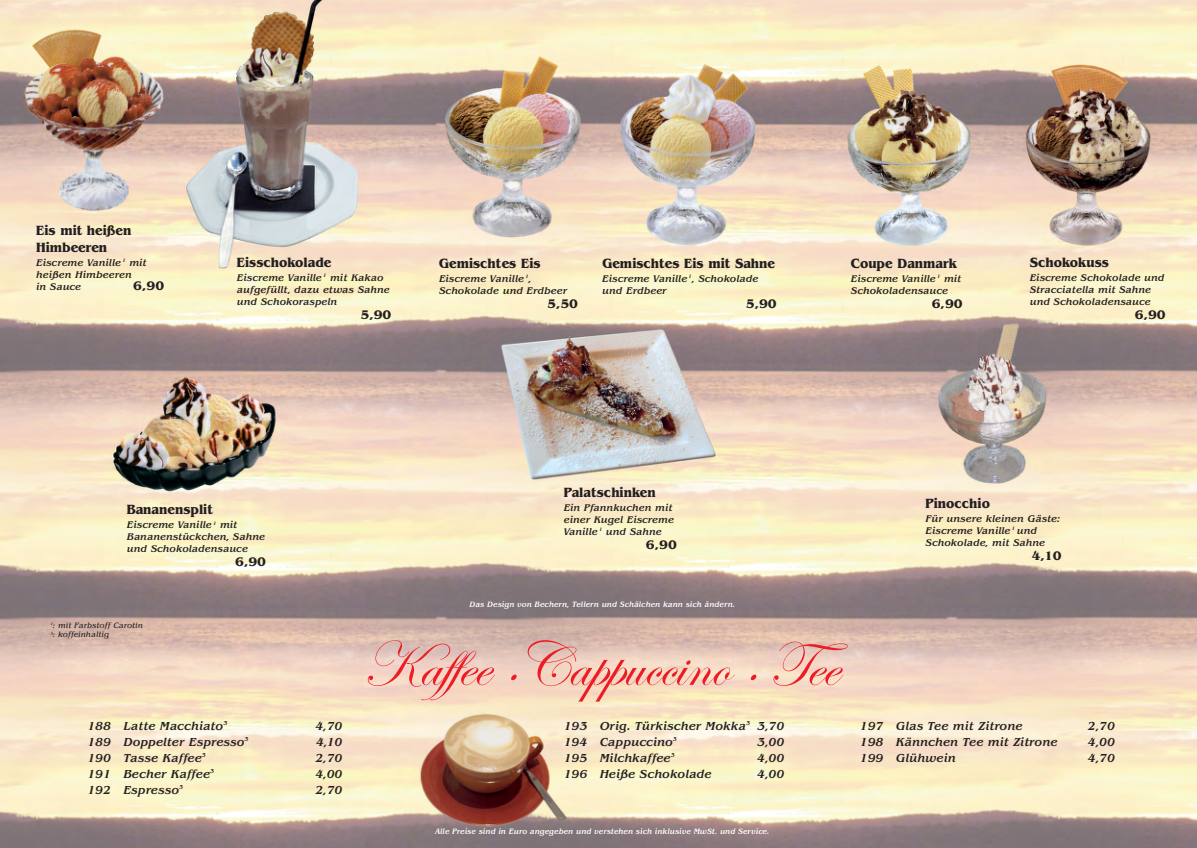
<style>
.page{position:relative;width:1197px;height:848px;background:#fff}
.page>*{position:absolute;margin:0;border:0;box-sizing:border-box;transform-origin:0 0}
.t1{font:64px "Edwardian Script ITC";color:#ed1c24}
.t2{font:700 14px/16.8px "Benguiat";color:#231f20;scale:.9 1}
.t3{font:700 13px "Benguiat";color:#231f20}
.t4{font:italic 500 12px/16px "Benguiat";color:#231f20}
.t5{font:italic 500 10px/12px "Benguiat";color:#231f20}
.t6{font:italic 500 8px "Benguiat";color:#fff;scale:.95 1}
.t7{font:italic 8px/9.6px "Benguiat";color:#231f20}
</style>
<div class="page">
<img style="left:0;top:0;width:1196px;height:848px">
<h2 class="t2" style="left:36px;top:223px;width:107px">Eis mit heißen<br>Himbeeren</h2>
<p class="t5" style="left:36px;top:257px;width:112px">Eiscreme Vanille <sup>1</sup> mit heißen Himbeeren<br>in Sauce</p>
<h3 class="t3" style="left:133px;top:281px;width:32px">6,90</h3>
<h2 class="t2" style="left:237px;top:255px;width:106px">Eisschokolade</h2>
<p class="t5" style="left:237px;top:272px;width:154px">Eiscreme Vanille <sup>1</sup> mit Kakao aufgefüllt, dazu etwas Sahne und Schokoraspeln</p>
<h3 class="t3" style="left:360px;top:309px;width:32px">5,90</h3>
<h2 class="t2" style="left:439px;top:256px;width:114px">Gemischtes Eis</h2>
<p class="t5" style="left:439px;top:273px;width:130px">Eiscreme Vanille <sup>1</sup>,<br>Schokolade und Erdbeer</p>
<h3 class="t3" style="left:547px;top:298px;width:32px">5,50</h3>
<h2 class="t2" style="left:602px;top:256px;width:193px">Gemischtes Eis mit Sahne</h2>
<p class="t5" style="left:602px;top:273px;width:158px">Eiscreme Vanille <sup>1</sup>, Schokolade und Erdbeer</p>
<h3 class="t3" style="left:745px;top:298px;width:32px">5,90</h3>
<h2 class="t2" style="left:127px;top:502px;width:97px">Bananensplit</h2>
<p class="t5" style="left:127px;top:519px;width:140px">Eiscreme Vanille <sup>1</sup> mit<br>Bananenstückchen, Sahne und Schokoladensauce</p>
<h3 class="t3" style="left:235px;top:557px;width:32px">6,90</h3>
<h2 class="t2" style="left:563px;top:485px;width:104px">Palatschinken</h2>
<p class="t5" style="left:563px;top:502px;width:112px">Ein Pfannkuchen mit einer Kugel Eiscreme<br>Vanille <sup>1</sup> und Sahne</p>
<h3 class="t3" style="left:646px;top:539px;width:32px">6,90</h3>
<p class="t6" style="left:469px;top:601px;width:281px">Das Design von Bechern, Tellern und Schälchen kann sich ändern.</p>
<h2 class="t2" style="left:850px;top:256px;width:119px">Coupe Danmark</h2>
<p class="t5" style="left:850px;top:273px;width:112px">Eiscreme Vanille <sup>1</sup> mit<br>Schokoladensauce</p>
<h3 class="t3" style="left:931px;top:298px;width:32px">6,90</h3>
<h2 class="t2" style="left:1029px;top:255px;width:89px">Schokokuss</h2>
<p class="t5" style="left:1029px;top:272px;width:136px">Eiscreme Schokolade und<br>Stracciatella mit Sahne und Schokoladensauce</p>
<h3 class="t3" style="left:1134px;top:310px;width:32px">6,90</h3>
<h2 class="t2" style="left:925px;top:496px;width:73px">Pinocchio</h2>
<p class="t5" style="left:925px;top:513px;width:136px">Für unsere kleinen Gäste:<br>Eiscreme Vanille <sup>1</sup> und<br>Schokolade, mit Sahne</p>
<h3 class="t3" style="left:1031px;top:550px;width:31px">4,10</h3>
<p class="t7" style="left:50px;top:621px;width:94px"><sup>1</sup>: mit Farbstoff Carotin<br><sup>3</sup>: koffeinhaltig</p>
<p class="t4" style="left:87px;top:718px;width:141px">188 Latte Macchiato<sup>3</sup></p>
<p class="t4" style="left:315px;top:718px;width:28px">4,70</p>
<p class="t4" style="left:87px;top:734px;width:163px">189 Doppelter Espresso<sup>3</sup></p>
<p class="t4" style="left:316px;top:734px;width:28px">4,10</p>
<p class="t4" style="left:87px;top:750px;width:120px">190 Tasse Kaffee<sup>3</sup></p>
<p class="t4" style="left:315px;top:750px;width:28px">2,70</p>
<p class="t4" style="left:87px;top:766px;width:128px">191 Becher Kaffee<sup>3</sup></p>
<p class="t4" style="left:315px;top:766px;width:28px">4,00</p>
<p class="t4" style="left:87px;top:782px;width:97px">192 Espresso<sup>3</sup></p>
<p class="t4" style="left:315px;top:782px;width:28px">2,70</p>
<h1 class="t1" style="left:362px;top:625px;width:487px">Kaffee ·Cappuccino · Tee</h1>
<p class="t4" style="left:563px;top:718px;width:222px">193 Orig. Türkischer Mokka<sup>3</sup> 3,70<br>194 Cappuccino<sup>3</sup></p>
<p class="t4" style="left:757px;top:734px;width:28px">3,00</p>
<p class="t4" style="left:563px;top:750px;width:112px">195 Milchkaffee<sup>3</sup></p>
<p class="t4" style="left:757px;top:750px;width:28px">4,00</p>
<p class="t4" style="left:563px;top:766px;width:149px">196 Heiße Schokolade</p>
<p class="t4" style="left:757px;top:766px;width:28px">4,00</p>
<p class="t4" style="left:859px;top:718px;width:164px">197 Glas Tee mit Zitrone</p>
<p class="t4" style="left:1087px;top:718px;width:28px">2,70</p>
<p class="t4" style="left:859px;top:734px;width:199px">198 Kännchen Tee mit Zitrone</p>
<p class="t4" style="left:1087px;top:734px;width:28px">4,00</p>
<p class="t4" style="left:859px;top:750px;width:97px">199 Glühwein</p>
<p class="t4" style="left:1087px;top:750px;width:28px">4,70</p>
<p class="t6" style="left:435px;top:828px;width:353px">Alle Preise sind in Euro angegeben und verstehen sich inklusive MwSt. und Service.</p>
</div>
